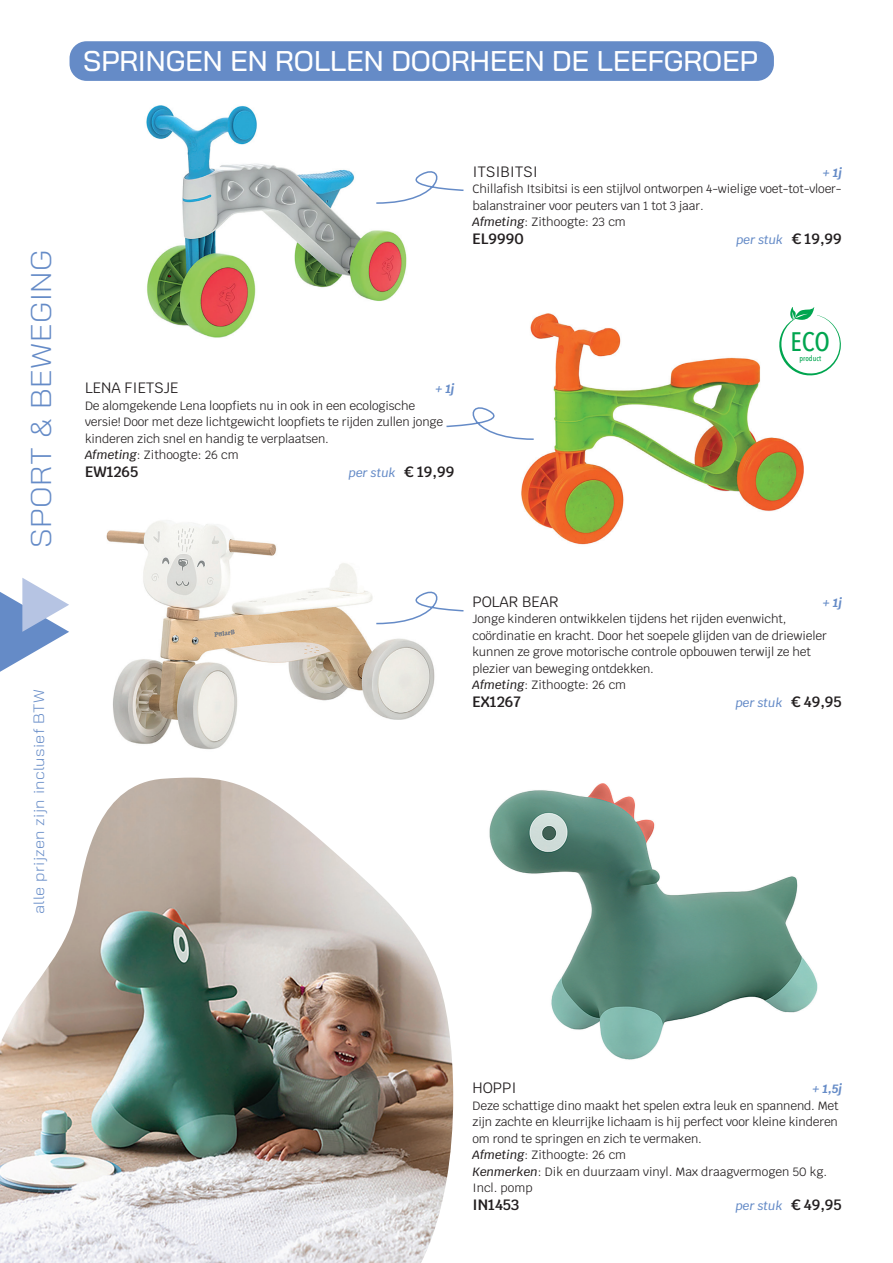
<style>
.page{position:relative;width:893px;height:1263px;background:#fff}
.page>*{position:absolute;margin:0;border:0;box-sizing:border-box;transform-origin:0 0}
.t1{font:500 28.5px "Bai Jamjuree";color:#fff}
.t2{font:300 28.5px "Bai Jamjuree";letter-spacing:.02em;color:#658bc7;scale:1.1 1}
.t3{font:500 26.7px "Avenir Next Condensed";color:#00a54f}
.t4{font:15px "Krub";color:#231f20}
.t5{font:300 15px "Bai Jamjuree";letter-spacing:.02em;color:#658bc7;scale:1.1 1}
.t6{font:600 15px "Krub";color:#231f20}
.t7{font:12px/16.5px "Krub";letter-spacing:-.01em;color:#231f20}
.t8{font:italic 500 12px "Krub";color:#658bc7}
.t9{font:italic 700 12px "Krub";color:#658bc7}
.t10{font:500 7.8px "Avenir Next Condensed";color:#00a54f}
.s1{font-weight:500;font-style:italic}
.s2{font-weight:600;font-style:normal;font-size:15px;color:#231f20}
</style>
<div class="page">
<svg style="left:0;top:578px;width:69px;height:94px"></svg>
<div style="left:70px;top:41px;width:704px;height:40px;background:#658bc7;border-radius:17px"></div>
<img style="left:146px;top:105px;width:261px;height:233px">
<img style="left:106px;top:520px;width:329px;height:230px">
<img style="left:489px;top:783px;width:329px;height:277px">
<img style="left:521px;top:313px;width:283px;height:232px">
<img style="left:0;top:778px;width:453px;height:485px">
<svg style="left:375px;top:159px;width:89px;height:46px"></svg>
<svg style="left:375px;top:580px;width:89px;height:45px"></svg>
<svg style="left:446px;top:395px;width:89px;height:46px"></svg>
<svg style="left:772px;top:307px;width:69px;height:70px"></svg>
<p class="t1" style="left:83px;top:45px;width:676px">SPRINGEN EN ROLLEN DOORHEEN DE LEEFGROEP</p>
<h1 class="t2" style="left:17px;top:548px;width:273px;rotate:-90deg">SPORT &amp; BEWEGING</h1>
<p class="t5" style="left:26px;top:914px;width:206px;rotate:-90deg">alle prijzen zijn inclusief BTW</p>
<p class="t4" style="left:472px;top:158px;width:67px">ITSIBITSI</p>
<p class="t9" style="left:823px;top:165px;width:21px">+ 1j</p>
<p class="t7" style="left:472px;top:181px;width:371px">Chillafish Itsibitsi is een stijlvol ontworpen 4-wielige voet-tot-vloer&shy;balanstrainer voor peuters van 1 tot 3 jaar.</p>
<p class="t7" style="left:472px;top:214px;width:155px"><span class="s1">Afmeting</span>: Zithoogte: 23 cm</p>
<p class="t6" style="left:472px;top:230px;width:53px">EL9990</p>
<p class="t8" style="left:736px;top:233px;width:107px">per stuk <span class="s2">€ 19,99</span></p>
<p class="t4" style="left:85px;top:375px;width:95px">LENA FIETSJE</p>
<p class="t9" style="left:435px;top:382px;width:21px">+ 1j</p>
<p class="t7" style="left:85px;top:397px;width:360px">De alomgekende Lena loopfiets nu in ook in een ecologische versie! Door met deze lichtgewicht loopfiets te rijden zullen jonge kinderen zich snel en handig te verplaatsen.</p>
<p class="t7" style="left:85px;top:447px;width:155px"><span class="s1">Afmeting</span>: Zithoogte: 26 cm</p>
<p class="t6" style="left:85px;top:463px;width:55px">EW1265</p>
<p class="t8" style="left:349px;top:466px;width:107px">per stuk <span class="s2">€ 19,99</span></p>
<p class="t3" style="left:791px;top:326px;width:41px">ECO</p>
<p class="t10" style="left:799px;top:353px;width:23px">product</p>
<p class="t4" style="left:472px;top:589px;width:88px">POLAR BEAR</p>
<p class="t9" style="left:823px;top:596px;width:21px">+ 1j</p>
<p class="t7" style="left:472px;top:611px;width:356px">Jonge kinderen ontwikkelen tijdens het rijden evenwicht, coördinatie en kracht. Door het soepele glijden van de driewieler kunnen ze grove motorische controle opbouwen terwijl ze het plezier van beweging ontdekken.</p>
<p class="t7" style="left:472px;top:677px;width:155px"><span class="s1">Afmeting</span>: Zithoogte: 26 cm</p>
<p class="t6" style="left:472px;top:693px;width:50px">EX1267</p>
<p class="t8" style="left:736px;top:696px;width:108px">per stuk <span class="s2">€ 49,95</span></p>
<p class="t4" style="left:472px;top:1075px;width:46px">HOPPI</p>
<p class="t9" style="left:812px;top:1082px;width:31px">+ 1,5j</p>
<p class="t7" style="left:472px;top:1097px;width:368px;text-align:justify">Deze schattige dino maakt het spelen extra leuk en spannend. Met zijn zachte en kleurrijke lichaam is hij perfect voor kleine kinderen om rond te springen en zich te vermaken.</p>
<p class="t7" style="left:472px;top:1147px;width:155px"><span class="s1">Afmeting</span>: Zithoogte: 26 cm</p>
<p class="t7" style="left:472px;top:1163px;width:356px"><span class="s1">Kenmerken</span>: Dik en duurzaam vinyl. Max draagvermogen 50 kg.<br>Incl. pomp</p>
<p class="t6" style="left:472px;top:1196px;width:48px">IN1453</p>
<p class="t8" style="left:736px;top:1199px;width:108px">per stuk <span class="s2">€ 49,95</span></p>
</div>
